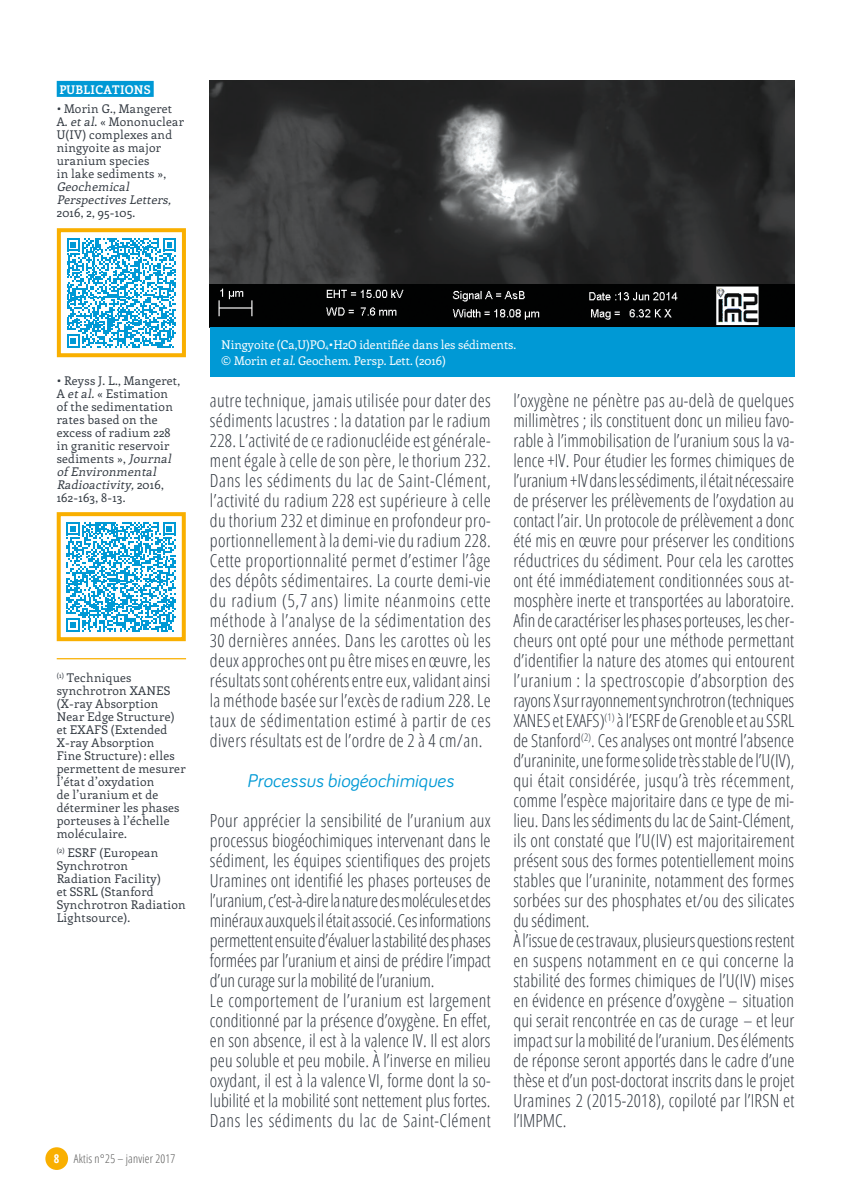
<style>
.page{position:relative;width:851px;height:1191px;background:#fff}
.page>*{position:absolute;margin:0;border:0;box-sizing:border-box;transform-origin:0 0}
.t1{font:italic 19px "Bariol";letter-spacing:.005em;color:#0099d5}
.t2{font:300 condensed 18px/20px "Open Sans";letter-spacing:.005em;color:#333a42}
.t3{font:12px/13px "Enriqueta";letter-spacing:.02em;color:#333a42}
.t4{font:12px/17px "Enriqueta";color:#fff}
.t5{font:italic 12px/13px "Enriqueta";color:#333a42}
.t6{font:300 condensed 12px "Open Sans";letter-spacing:.02em;color:#575756}
.t7{font:700 12px "Enriqueta";letter-spacing:.02em;color:#fff}
.s1{font-style:italic}
.s2{font-weight:700;color:#fff}
.s3{font-size:7px}
</style>
<div class="page">
<div style="left:45px;top:1147px;width:23px;height:23px;background:#f9af00;border-radius:50%"></div>
<hr style="left:57px;top:658px;width:129px;height:1px;background:#f9af00">
<img style="left:210px;top:283px;width:584px;height:44px">
<div style="left:210px;top:327px;width:584px;height:50px;background:#0099d5"></div>
<svg style="left:66px;top:522px;width:110px;height:109px"></svg>
<div style="left:57px;top:512px;width:129px;height:129px;border:4px solid #f9af00"></div>
<div style="left:57px;top:81px;width:97px;height:16px;background:#0099d5"></div>
<svg style="left:67px;top:238px;width:109px;height:109px"></svg>
<div style="left:57px;top:228px;width:129px;height:129px;border:4px solid #f9af00"></div>
<img style="left:210px;top:81px;width:584px;height:202px">
<p class="t7" style="left:59px;top:81px;width:93px">PUBLICATIONS</p>
<p class="t3" style="left:57px;top:101px;width:129px">• Morin G., Mangeret<br>A. <span class="s1">etal</span>. « Mononuclear<br>U(IV) complexes and ningyoite as major uranium species<br>in lake sediments »,</p>
<p class="t5" style="left:57px;top:179px;width:118px">Geochemical<br>Perspectives Letters,</p>
<p class="t3" style="left:57px;top:205px;width:80px">2016, 2, 95-105.</p>
<p class="t3" style="left:57px;top:373px;width:125px">• Reyss J. L., Mangeret,<br>A <span class="s1">etal.</span>« Estimation of the sedimentation rates based on the excess of radium 228 in granitic reservoir sediments », <span class="s1">Journal of Environmental<br>Radioactivity,</span>2 0 1 6 ,<br>162-163, 8-13.</p>
<p class="t3" style="left:57px;top:670px;width:130px"><sup>(1)</sup> Techniques synchrotron XANES (X-ray Absorption<br>Near Edge Structure) et EXAFS (Extended<br>X-ray Absorption<br>Fine Structure) : elles permettent de mesurer l’état d’oxydation<br>de l’uranium et de déterminer les phases porteuses à l’échelle moléculaire.</p>
<p class="t3" style="left:57px;top:845px;width:130px"><sup>(2)</sup> ESRF (European<br>Synchrotron<br>Radiation Facility)<br>et SSRL (Stanford<br>Synchrotron Radiation<br>Lightsource).</p>
<p class="t6" style="left:54px;top:1150px;width:123px"><span class="s2">8</span> Aktis n°25 – janvier 2017</p>
<p class="t4" style="left:221px;top:335px;width:296px">Ningyoite (Ca,U)PO<span class="s3">4</span>•H2O identifiée dans les sédiments. © Morin <span class="s1">etal.</span>Geochem. Persp. Lett. (2016)</p>
<p class="t2" style="left:210px;top:390px;width:282px;text-align:justify">autre technique, jamais utilisée pour dater des sédiments lacustres : la datation par le radium 228. L’activité de ce radionucléide est générale&shy;ment égale à celle de son père, le thorium 232.<br>Dans les sédiments du lac de Saint-Clément, l’activité du radium 228 est supérieure à celle du thorium 232 et diminue en profondeur pro&shy;portionnellement à la demi-vie du radium 228.<br>Cette proportionnalité permet d’estimer l’âge des dépôts sédimentaires. La courte demi-vie du radium (5,7 ans) limite néanmoins cette méthode à l’analyse de la sédimentation des 30 dernières années. Dans les carottes où les deux approches ont pu être mises en œuvre, les résultats sont cohérents entre eux, validant ainsi la méthode basée sur l’excès de radium 228. Le taux de sédimentation estimé à partir de ces divers résultats est de l’ordre de 2 à 4 cm/an.</p>
<p class="t1" style="left:247px;top:767px;width:208px">Processus biogéochimiques</p>
<p class="t2" style="left:210px;top:810px;width:282px">Pour apprécier la sensibilité de l’uranium aux processus biogéochimiques intervenant dans le sédiment, les équipes scientifiques des projets Uramines ont identifié les phases porteuses de l’uranium, c’est-à-dire la nature des molécules et des minéraux auxquels il était associé. Ces informations permettent ensuite d’évaluer la stabilité des phases formées par l’uranium et ainsi de prédire l’impact d’un curage sur la mobilité de l’uranium.<br>Le comportement de l’uranium est largement conditionné par la présence d’oxygène. En effet, en son absence, il est à la valence IV. Il est alors peu soluble et peu mobile. À l’inverse en milieu oxydant, il est à la valence VI, forme dont la so&shy;lubilité et la mobilité sont nettement plus fortes.<br>Dans les sédiments du lac de Saint-Clément</p>
<p class="t2" style="left:513px;top:390px;width:282px">l’oxygène ne pénètre pas au-delà de quelques millimètres ; ils constituent donc un milieu favo&shy;rable à l’immobilisation de l’uranium sous la va&shy;lence +IV. Pour étudier les formes chimiques de l’uranium+IV dans les sédiments, il était nécessaire de préserver les prélèvements de l’oxydation au contact l’air. Un protocole de prélèvement a donc été mis en œuvre pour préserver les conditions réductrices du sédiment. Pour cela les carottes ont été immédiatement conditionnées sous at&shy;mosphère inerte et transportées au laboratoire.<br>Afin de caractériser les phases porteuses, les cher&shy;cheurs ont opté pour une méthode permettant d’identifier la nature des atomes qui entourent l’uranium : la spectroscopie d’absorption des rayonsX sur rayonnement synchrotron (techniques XANES et EXAFS)<sup>(1)</sup> à l’ESRF de Grenoble et au SSRL de Stanford<sup>(2)</sup>. Ces analyses ont montré l’absence d’uraninite, une forme solide très stable de l’U(IV), qui était considérée, jusqu’à très récemment, comme l’espèce majoritaire dans ce type de mi&shy;lieu. Dans les sédiments du lac de Saint-Clément, ils ont constaté que l’U(IV) est majoritairement présent sous des formes potentiellement moins stables que l’uraninite, notamment des formes sorbées sur des phosphates et/ou des silicates du sédiment.<br>À l’issue de ces travaux, plusieurs questions restent en suspens notamment en ce qui concerne la stabilité des formes chimiques de l’U(IV) mises en évidence en présence d’oxygène – situation qui serait rencontrée en cas de curage – et leur impact sur la mobilité de l’uranium. Des éléments de réponse seront apportés dans le cadre d’une thèse et d’un post-doctorat inscrits dans le projet Uramines 2 (2015-2018), copiloté par l’IRSN et l’IMPMC.</p>
</div>
